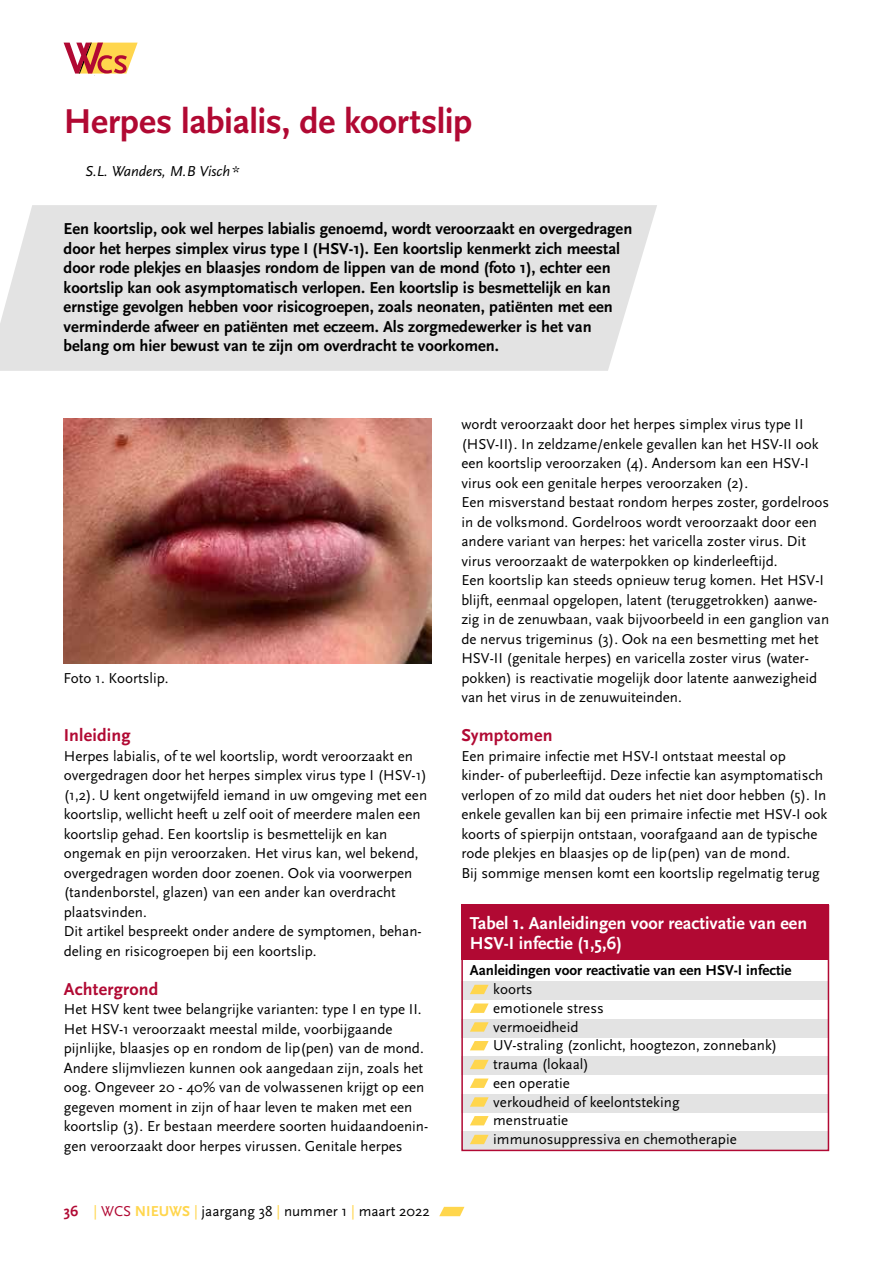
<style>
.page{position:relative;width:893px;height:1263px;background:#fff}
.page>*{position:absolute;margin:0;border:0;box-sizing:border-box;transform-origin:0 0}
.t1{font:700 36px "Scala Sans";letter-spacing:-.01em;color:#b10933}
.t2{font:700 18px/19.5px "Scala Sans";color:#fff}
.t3{font:700 18px "Scala Sans";letter-spacing:.01em;color:#b10933}
.t4{font:700 16.5px/19.5px "Scala Sans";color:#000}
.t5{font:15px/19.5px "Scala Sans";color:#000}
.t6{font:700 15px "Scala Sans";color:#000}
.t7{font:italic 15px "Scala Sans";color:#000}
.s1{font-weight:700;color:#b10933}
.s2{color:#ffd64d}
.s3{color:#b10933}
.s4{font-weight:700;color:#ffd64d}
</style>
<div class="page">
<svg style="left:63px;top:42px;width:75px;height:2px"></svg>
<svg style="left:64px;top:43px;width:74px;height:31px"></svg>
<svg style="left:439px;top:1207px;width:25px;height:9px"></svg>
<div style="left:0;top:205px;width:657px;height:166px;background:#e3e3e3"></div>
<div style="left:461px;top:981px;width:368px;height:19px;background:#e3e3e3"></div>
<div style="left:461px;top:1019px;width:368px;height:18px;background:#e3e3e3"></div>
<div style="left:461px;top:1056px;width:368px;height:19px;background:#e3e3e3"></div>
<div style="left:461px;top:1094px;width:368px;height:18px;background:#e3e3e3"></div>
<div style="left:461px;top:1131px;width:368px;height:19px;background:#e3e3e3"></div>
<svg style="left:470px;top:985px;width:19px;height:9px"></svg>
<svg style="left:470px;top:1003px;width:19px;height:10px"></svg>
<svg style="left:470px;top:1022px;width:19px;height:10px"></svg>
<svg style="left:470px;top:1041px;width:19px;height:9px"></svg>
<svg style="left:470px;top:1060px;width:19px;height:9px"></svg>
<svg style="left:470px;top:1078px;width:19px;height:10px"></svg>
<svg style="left:470px;top:1097px;width:19px;height:10px"></svg>
<svg style="left:470px;top:1116px;width:19px;height:9px"></svg>
<svg style="left:470px;top:1135px;width:19px;height:9px"></svg>
<div style="left:461px;top:905px;width:368px;height:55px;background:#b10933"></div>
<div style="left:461px;top:905px;width:368px;height:246px;border:2px solid #b10933"></div>
<img style="left:64px;top:419px;width:368px;height:244px">
<h1 class="t1" style="left:64px;top:102px;width:410px">Herpes labialis, de koortslip</h1>
<p class="t7" style="left:85px;top:163px;width:156px">S.L. Wanders, M.B Visch*</p>
<p class="t4" style="left:64px;top:220px;width:570px">Een koortslip, ook wel herpes labialis genoemd, wordt veroorzaakt en overgedragen door het herpes simplex virus type I (HSV-1). Een koortslip kenmerkt zich meestal door rode plekjes en blaasjes rondom de lippen van de mond (foto 1), echter een koortslip kan ook asymptomatisch verlopen. Een koortslip is besmettelijk en kan ernstige gevolgen hebben voor risicogroepen, zoals neonaten, patiënten met een verminderde afweer en patiënten met eczeem. Als zorgmedewerker is het van belang om hier bewust van te zijn om overdracht te voorkomen.</p>
<p class="t5" style="left:64px;top:668px;width:107px">Foto 1. Koortslip.</p>
<p class="t3" style="left:64px;top:726px;width:68px">Inleiding</p>
<p class="t5" style="left:64px;top:746px;width:365px">Herpes labialis, of te wel koortslip, wordt veroorzaakt en overgedragen door het herpes simplex virus type I (HSV-1) (1,2). U kent ongetwijfeld iemand in uw omgeving met een koortslip, wellicht heeft u zelf ooit of meerdere malen een koortslip gehad. Een koortslip is besmettelijk en kan ongemak en pijn veroorzaken. Het virus kan, wel bekend, overgedragen worden door zoenen. Ook via voorwerpen (tandenborstel, glazen) van een ander kan overdracht plaatsvinden.<br>Dit artikel bespreekt onder andere de symptomen, behan&shy;deling en risicogroepen bij een koortslip.</p>
<p class="t3" style="left:64px;top:979px;width:96px">Achtergrond</p>
<p class="t5" style="left:64px;top:1000px;width:366px">Het HSV kent twee belangrijke varianten: type I en type II.<br>Het HSV-1 veroorzaakt meestal milde, voorbijgaande pijnlijke, blaasjes op en rondom de lip(pen) van de mond.<br>Andere slijmvliezen kunnen ook aangedaan zijn, zoals het oog. Ongeveer 20 - 40% van de volwassenen krijgt op een gegeven moment in zijn of haar leven te maken met een koortslip (3). Er bestaan meerdere soorten huidaandoenin&shy;gen veroorzaakt door herpes virussen. Genitale herpes</p>
<p class="t5" style="left:64px;top:1202px;width:368px"><span class="s1">36</span> <span class="s2">|</span> <span class="s3">WCS</span> <span class="s4">NIEUWS</span> <span class="s2">|</span> jaargang 38 <span class="s2">|</span> nummer 1 <span class="s2">|</span> maart 2022</p>
<p class="t5" style="left:461px;top:415px;width:369px">wordt veroorzaakt door het herpes simplex virus type II (HSV-II). In zeldzame/enkele gevallen kan het HSV-II ook een koortslip veroorzaken (4). Andersom kan een HSV-I virus ook een genitale herpes veroorzaken (2).<br>Een misverstand bestaat rondom herpes zoster, gordelroos in de volksmond. Gordelroos wordt veroorzaakt door een andere variant van herpes: het varicella zoster virus. Dit virus veroorzaakt de waterpokken op kinderleeftijd.<br>Een koortslip kan steeds opnieuw terug komen. Het HSV-I blijft, eenmaal opgelopen, latent (teruggetrokken) aanwe&shy;zig in de zenuwbaan, vaak bijvoorbeeld in een ganglion van de nervus trigeminus (3). Ook na een besmetting met het HSV-II (genitale herpes) en varicella zoster virus (water&shy;pokken) is reactivatie mogelijk door latente aanwezigheid van het virus in de zenuwuiteinden.</p>
<p class="t3" style="left:461px;top:726px;width:93px">Symptomen</p>
<p class="t5" style="left:461px;top:746px;width:367px">Een primaire infectie met HSV-I ontstaat meestal op kinder- of puberleeftijd. Deze infectie kan asymptomatisch verlopen of zo mild dat ouders het niet door hebben (5). In enkele gevallen kan bij een primaire infectie met HSV-I ook koorts of spierpijn ontstaan, voorafgaand aan de typische rode plekjes en blaasjes op de lip(pen) van de mond.<br>Bij sommige mensen komt een koortslip regelmatig terug</p>
<p class="t2" style="left:470px;top:914px;width:339px">Tabel 1. Aanleidingen voor reactivatie van een<br>HSV-I infectie (1,5,6)</p>
<p class="t6" style="left:470px;top:962px;width:323px">Aanleidingen voor reactivatie van een HSV-I infectie</p>
<p class="t5" style="left:493px;top:980px;width:286px;line-height:18.8px">koorts<br>emotionele stress<br>vermoeidheid<br>UV-straling (zonlicht, hoogtezon, zonnebank) trauma (lokaal)<br>een operatie<br>verkoudheid of keelontsteking<br>menstruatie<br>immunosuppressiva en chemotherapie</p>
</div>
